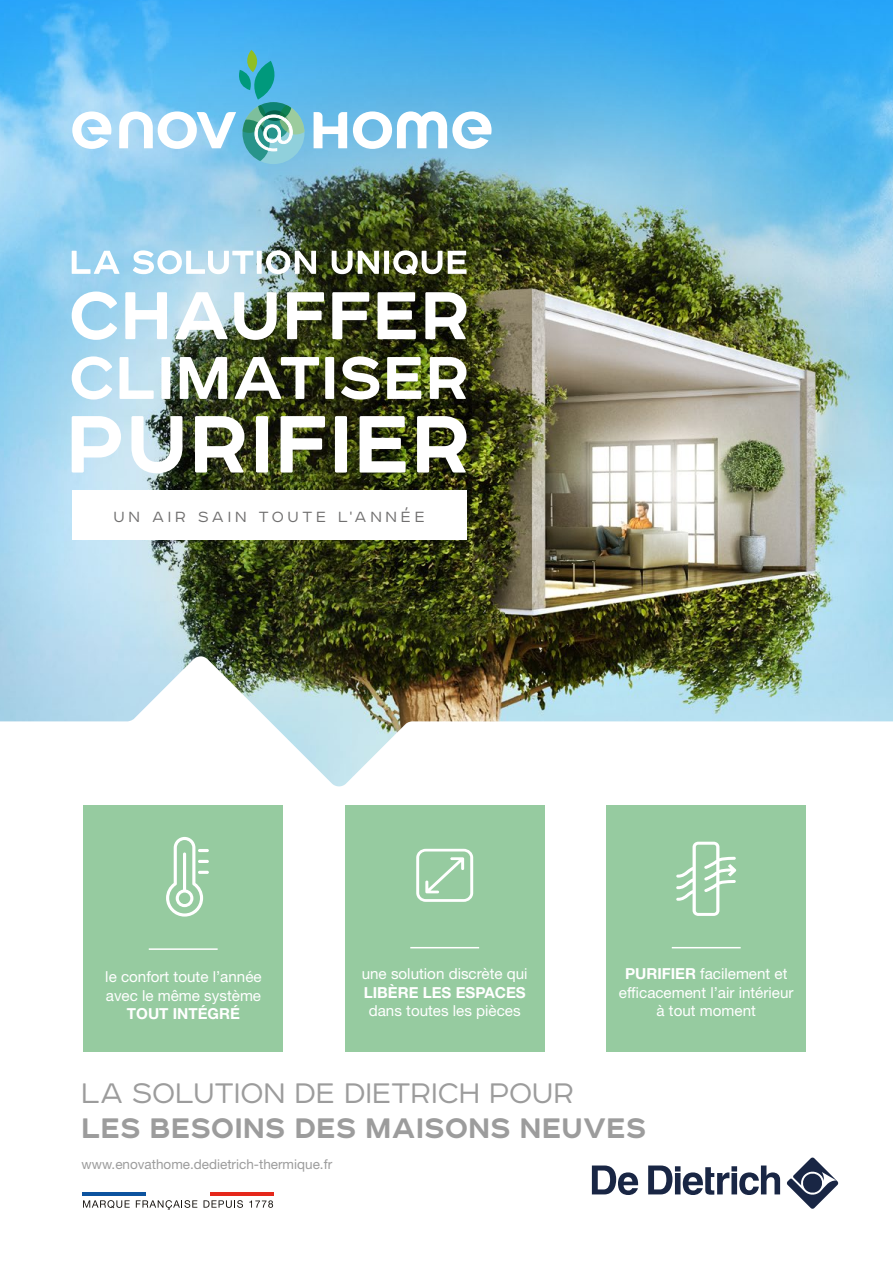
<style>
.page{position:relative;width:893px;height:1263px;background:#fff}
.page>*{position:absolute;margin:0;border:0;box-sizing:border-box;transform-origin:0 0}
.t1{font:700 36px "Affect";color:#9c9c9c}
.t2{font:300 36px "Affect";color:#9c9c9c}
.t3{font:300 18.75px "Affect";letter-spacing:.2em;color:#706f6f}
.t4{font:15.15px/18.1px "Helvetica Neue LT Std";color:#fff;text-align:center}
.t5{font:700 15.15px "Helvetica Neue LT Std";color:#fff}
.t6{font:13.5px "Helvetica Neue LT Std";color:#9c9c9c}
.s1{font-weight:700}
</style>
<div class="page">
<img style="left:0;top:0;width:892px;height:656px">
<svg style="left:314px;top:112px;width:33px;height:36px"></svg>
<svg style="left:72px;top:111px;width:39px;height:38px"></svg>
<svg style="left:353px;top:111px;width:139px;height:38px"></svg>
<svg style="left:119px;top:50px;width:185px;height:114px;background:#77c4e3"></svg>
<svg style="left:0;top:656px;width:892px;height:396px"></svg>
<div style="left:606px;top:805px;width:200px;height:246px;background:#96cba0"></div>
<hr style="left:672px;top:947px;width:69px;height:1px;background:#fff">
<svg style="left:676px;top:842px;width:60px;height:74px"></svg>
<div style="left:83px;top:805px;width:200px;height:246px;background:#96cba0"></div>
<hr style="left:149px;top:948px;width:69px;height:2px;background:#fff">
<svg style="left:166px;top:837px;width:43px;height:79px"></svg>
<div style="left:345px;top:805px;width:200px;height:246px;background:#96cba0"></div>
<hr style="left:410px;top:947px;width:69px;height:1px;background:#fff">
<svg style="left:416px;top:849px;width:57px;height:53px"></svg>
<img style="left:72px;top:250px;width:394px;height:25px">
<img style="left:72px;top:291px;width:394px;height:49px">
<img style="left:72px;top:356px;width:394px;height:43px">
<img style="left:72px;top:416px;width:394px;height:57px">
<div style="left:72px;top:490px;width:394px;height:49px;background:#fff"></div>
<svg style="left:787px;top:1157px;width:51px;height:52px"></svg>
<svg style="left:592px;top:1165px;width:46px;height:30px"></svg>
<svg style="left:648px;top:1165px;width:132px;height:30px"></svg>
<hr style="left:82px;top:1192px;width:64px;height:3px;background:#0c539f">
<hr style="left:210px;top:1192px;width:63px;height:3px;background:#e5271b">
<svg style="left:83px;top:1200px;width:47px;height:8px"></svg>
<svg style="left:136px;top:1200px;width:61px;height:10px"></svg>
<svg style="left:204px;top:1200px;width:39px;height:8px"></svg>
<svg style="left:249px;top:1200px;width:24px;height:8px"></svg>
<svg style="left:892px;top:0;width:1px;height:722px"></svg>
<p class="t3" style="left:113px;top:503px;width:313px">UN AIR SAIN TOUTE L'ANNÉE</p>
<p class="t4" style="left:105px;top:968px;width:158px;text-align:left">le confort toute l’année avec le même système</p>
<p class="t5" style="left:127px;top:1004px;width:114px">TOUT INTÉGRÉ</p>
<p class="t4" style="left:362px;top:965px;width:167px">une solution discrète qui</p>
<p class="t5" style="left:364px;top:983px;width:163px">LIBÈRE LES ESPACES</p>
<p class="t4" style="left:369px;top:1001px;width:153px">dans toutes les pièces</p>
<p class="t4" style="left:619px;top:965px;width:176px"><span class="s1">PURIFIER</span> facilement et efficacement l’air intérieur à tout moment</p>
<h1 class="t2" style="left:81px;top:1068px;width:495px">LA SOLUTION DE DIETRICH POUR</h1>
<h1 class="t1" style="left:81px;top:1102px;width:567px">LES BESOINS DES MAISONS NEUVES</h1>
<p class="t6" style="left:82px;top:1156px;width:252px">www.enovathome.dedietrich-thermique.fr</p>
</div>
